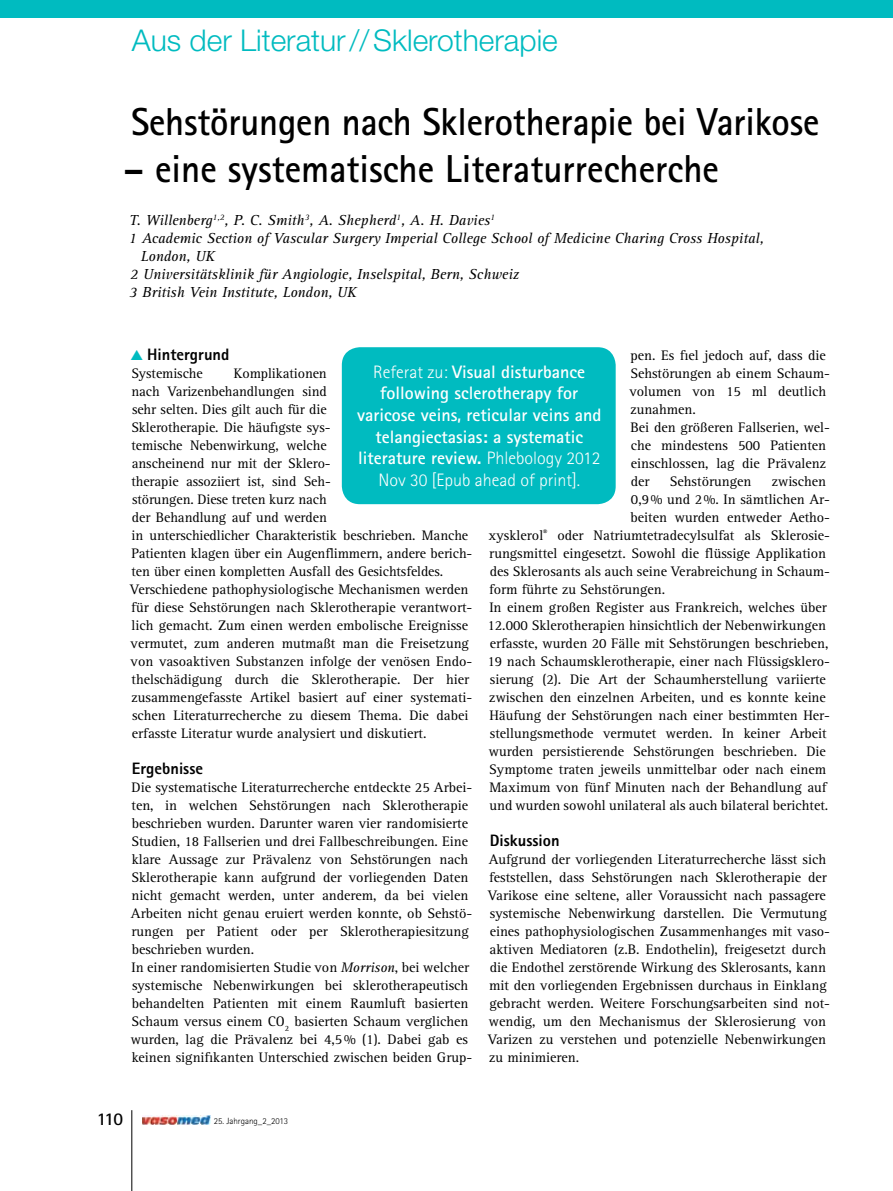
<style>
.page{position:relative;width:893px;height:1191px;background:#fff}
.page>*{position:absolute;margin:0;border:0;box-sizing:border-box;transform-origin:0 0}
.t1{font:700 39px "Rotis Sans Serif Std";letter-spacing:-.005em;color:#000;scale:.94 1}
.t2{font:700 39px "Rotis Sans Serif Std";letter-spacing:-.005em;color:#000;scale:.95 1}
.t3{font:300 30px "Helvetica Neue LT Std";color:#00bbc0}
.t4{font:700 18px/21.6px "Rotis Sans Serif Std";color:#fff;text-align:center}
.t5{font:700 18px "Rotis Sans Serif Std";color:#000}
.t6{font:800 16.5px "Rotis Sans Serif Std";color:#000}
.t7{font:italic 15px "Rotis Serif Std";color:#000}
.t8{font:14.25px/18px "Rotis Serif Std";color:#000}
.t9{font:300 9px "Rotis Sans Serif Std";color:#000}
.s1{color:#00bbc0}
.s2{font-weight:300}
.s3{font-style:italic}
</style>
<div class="page">
<img style="left:142px;top:1115px;width:68px;height:9px">
<hr style="left:132px;top:1110px;width:1px;height:81px;background:#000">
<div style="left:0;top:0;width:893px;height:17px;background:#00bbc0"></div>
<div style="left:342px;top:347px;width:274px;height:157px;background:#00bbc0;border-radius:18px"></div>
<h2 class="t3" style="left:132px;top:22px;width:427px">Aus der Literatur//Sklerotherapie</h2>
<h1 class="t1" style="left:131px;top:97px;width:734px">Sehstörungen nach Sklerotherapie bei Varikose</h1>
<h1 class="t2" style="left:124px;top:144px;width:628px">– eine systematische Literaturrecherche</h1>
<p class="t7" style="left:129px;top:212px;width:367px">T. Willenberg<sup>1,2</sup>, P. C. Smith<sup>3</sup>, A. Shepherd<sup>1</sup>, A. H. Davies<sup>1</sup></p>
<p class="t7" style="left:129px;top:230px;width:637px">1 Academic Section of Vascular Surgery Imperial College School of Medicine Charing Cross Hospital,</p>
<p class="t7" style="left:141px;top:248px;width:75px">London, UK</p>
<p class="t7" style="left:130px;top:266px;width:391px">2 Universitätsklinik für Angiologie, Inselspital, Bern, Schweiz</p>
<p class="t7" style="left:129px;top:284px;width:229px">3 British Vein Institute, London, UK</p>
<p class="t6" style="left:130px;top:344px;width:100px"><span class="s1">▲</span> Hintergrund</p>
<p class="t8" style="left:131px;top:365px;width:73px">Systemische</p>
<p class="t8" style="left:629px;top:347px;width:202px">pen. Es fiel jedoch auf, dass die<br>Sehstörungen ab einem Schaum&shy;volumen von 15 ml deutlich zunahmen.<br>Bei den größeren Fallserien, wel&shy;che mindestens 500 Patienten einschlossen, lag die Prävalenz der</p>
<p class="t4" style="left:357px;top:360px;width:246px"><span class="s2">Referat zu:</span> Visual disturbance following sclerotherapy for varicose veins, reticular veins and telangiectasias: a systematic literature review. <span class="s2">Phlebology 2012<br>Nov 30 [Epub ahead of print].</span></p>
<p class="t8" style="left:130px;top:365px;width:344px;text-indent:104px">Komplikationen<br>nach Varizenbehandlungen sind<br>sehr selten. Dies gilt auch für die<br>Sklerotherapie. Die häufigste sys-<br>temische Nebenwirkung, welche<br>anscheinend nur mit der Sklero-<br>therapie assoziiert ist, sind Seh-<br>störungen. Diese treten kurz nach<br>der Behandlung auf und werden<br>in unterschiedlicher Charakteristik beschrieben. Manche Patienten klagen über ein Augenflimmern, andere berich&shy;ten über einen kompletten Ausfall des Gesichtsfeldes.<br>Verschiedene pathophysiologische Mechanismen werden für diese Sehstörungen nach Sklerotherapie verantwort&shy;lich gemacht. Zum einen werden embolische Ereignisse vermutet, zum anderen mutmaßt man die Freisetzung von vasoaktiven Substanzen infolge der venösen Endo&shy;thelschädigung durch die Sklerotherapie. Der hier zusammengefasste Artikel basiert auf einer systemati&shy;schen Literaturrecherche zu diesem Thema. Die dabei erfasste Literatur wurde analysiert und diskutiert.</p>
<p class="t6" style="left:132px;top:758px;width:73px">Ergebnisse</p>
<p class="t8" style="left:131px;top:779px;width:343px">Die systematische Literaturrecherche entdeckte 25 Arbei&shy;ten, in welchen Sehstörungen nach Sklerotherapie beschrieben wurden. Darunter waren vier randomisierte Studien, 18 Fallserien und drei Fallbeschreibungen. Eine klare Aussage zur Prävalenz von Sehstörungen nach Sklerotherapie kann aufgrund der vorliegenden Daten nicht gemacht werden, unter anderem, da bei vielen Arbeiten nicht genau eruiert werden konnte, ob Sehstö&shy;rungen per Patient oder per Sklerotherapiesitzung beschrieben wurden.<br>In einer randomisierten Studie von <span class="s3">Morrison</span>, bei welcher systemische Nebenwirkungen bei sklerotherapeutisch behandelten Patienten mit einem Raumluft basierten Schaum versus einem CO<sub>2</sub> basierten Schaum verglichen wurden, lag die Prävalenz bei 4,5% (1). Dabei gab es keinen signifikanten Unterschied zwischen beiden Grup-</p>
<p class="t8" style="left:670px;top:473px;width:83px">Sehstörungen</p>
<p class="t8" style="left:772px;top:473px;width:56px">zwischen</p>
<p class="t8" style="left:631px;top:491px;width:201px">0,9% und 2%. In sämtlichen Ar-</p>
<p class="t8" style="left:631px;top:509px;width:201px">beiten wurden entweder Aetho-</p>
<p class="t8" style="left:489px;top:527px;width:343px">xysklerol<sup>®</sup> oder Natriumtetradecylsulfat als Sklerosie-</p>
<p class="t8" style="left:489px;top:545px;width:338px">rungsmittel eingesetzt. Sowohl die flüssige Applikation</p>
<p class="t8" style="left:490px;top:563px;width:342px">des Sklerosants als auch seine Verabreichung in Schaum-</p>
<p class="t8" style="left:489px;top:581px;width:177px">form führte zu Sehstörungen.</p>
<p class="t8" style="left:489px;top:599px;width:339px">In einem großen Register aus Frankreich, welches über</p>
<p class="t8" style="left:487px;top:617px;width:340px">12.000 Sklerotherapien hinsichtlich der Nebenwirkungen</p>
<p class="t8" style="left:490px;top:635px;width:340px">erfasste, wurden 20 Fälle mit Sehstörungen beschrieben,</p>
<p class="t8" style="left:487px;top:653px;width:344px">19 nach Schaumsklerotherapie, einer nach Flüssigsklero-</p>
<p class="t8" style="left:490px;top:671px;width:338px">sierung (2). Die Art der Schaumherstellung variierte</p>
<p class="t8" style="left:489px;top:689px;width:338px">zwischen den einzelnen Arbeiten, und es konnte keine</p>
<p class="t8" style="left:489px;top:707px;width:342px">Häufung der Sehstörungen nach einer bestimmten Her-</p>
<p class="t8" style="left:490px;top:725px;width:338px">stellungsmethode vermutet werden. In keiner Arbeit</p>
<p class="t8" style="left:489px;top:743px;width:339px">wurden persistierende Sehstörungen beschrieben. Die</p>
<p class="t8" style="left:489px;top:761px;width:338px">Symptome traten jeweils unmittelbar oder nach einem</p>
<p class="t8" style="left:489px;top:779px;width:339px">Maximum von fünf Minuten nach der Behandlung auf</p>
<p class="t8" style="left:489px;top:797px;width:340px">und wurden sowohl unilateral als auch bilateral berichtet.</p>
<p class="t6" style="left:490px;top:830px;width:71px">Diskussion</p>
<p class="t8" style="left:488px;top:851px;width:344px">Aufgrund der vorliegenden Literaturrecherche lässt sich feststellen, dass Sehstörungen nach Sklerotherapie der Varikose eine seltene, aller Voraussicht nach passagere systemische Nebenwirkung darstellen. Die Vermutung eines pathophysiologischen Zusammenhanges mit vaso&shy;aktiven Mediatoren (z.B. Endothelin), freigesetzt durch die Endothel zerstörende Wirkung des Sklerosants, kann mit den vorliegenden Ergebnissen durchaus in Einklang gebracht werden. Weitere Forschungsarbeiten sind not&shy;wendig, um den Mechanismus der Sklerosierung von Varizen zu verstehen und potenzielle Nebenwirkungen zu minimieren.</p>
<p class="t5" style="left:97px;top:1107px;width:28px">110</p>
<p class="t9" style="left:214px;top:1115px;width:76px">25. Jahrgang_2_2013</p>
</div>
